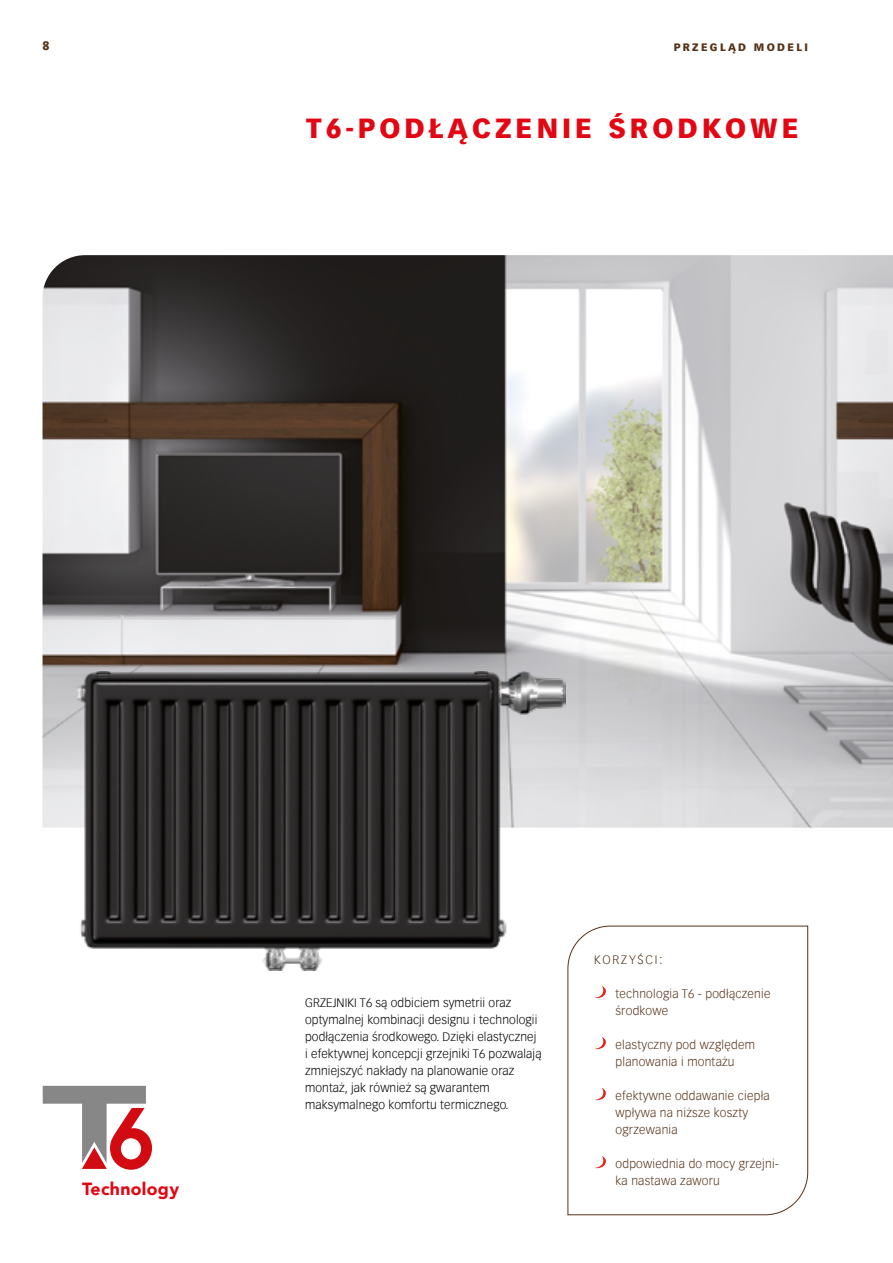
<style>
.page{position:relative;width:893px;height:1263px;background:#fff}
.page>*{position:absolute;margin:0;border:0;box-sizing:border-box;transform-origin:0 0}
.t1{font:900 27px "Vectora Com";letter-spacing:.15em;color:#e30613}
.t2{font:900 17.7px "Avenir";letter-spacing:.02em;color:#e30613}
.t3{font:300 12px/17px "Vectora Com";letter-spacing:.01em;color:#000}
.t4{font:300 12px/17px "Vectora Com";letter-spacing:.02em;color:#563218}
.t5{font:300 12px "Vectora Com";letter-spacing:.15em;color:#563218}
.t6{font:900 12px "Vectora Com";color:#563218}
.t7{font:900 10.5px "Vectora Com";letter-spacing:.22em;color:#563218}
</style>
<div class="page">
<img style="left:43px;top:255px;width:850px;height:573px">
<img style="left:77px;top:672px;width:488px;height:299px">
<img style="left:869px;top:652px;width:24px;height:176px">
<svg style="left:43px;top:1086px;width:109px;height:84px"></svg>
<svg style="left:567px;top:926px;width:241px;height:289px"></svg>
<svg style="left:594px;top:985px;width:12px;height:13px"></svg>
<svg style="left:594px;top:1036px;width:12px;height:13px"></svg>
<svg style="left:594px;top:1087px;width:12px;height:13px"></svg>
<svg style="left:594px;top:1156px;width:12px;height:12px"></svg>
<p class="t6" style="left:43px;top:38px;width:9px">8</p>
<p class="t7" style="left:674px;top:40px;width:136px">PRZEGLĄD MODELI</p>
<h1 class="t1" style="left:306px;top:111px;width:494px">T6-PODŁĄCZENIE ŚRODKOWE</h1>
<h2 class="t2" style="left:82px;top:1173px;width:99px">Technology</h2>
<p class="t3" style="left:305px;top:994px;width:238px">GRZEJNIKI T6 są odbiciem symetrii oraz optymalnej kombinacji designu i technologii podłączenia środkowego. Dzięki elastycznej i efektywnej koncepcji grzejniki T6 pozwalają zmniejszyć nakłady na planowanie oraz montaż, jak również są gwarantem maksymalnego komfortu termicznego.</p>
<p class="t5" style="left:594px;top:952px;width:70px">KORZYŚCI:</p>
<p class="t4" style="left:615px;top:985px;width:157px">technologia T6 - podłączenie środkowe</p>
<p class="t4" style="left:615px;top:1036px;width:141px">elastyczny pod względem planowania i montażu</p>
<p class="t4" style="left:615px;top:1087px;width:156px">efektywne oddawanie ciepła wpływa na niższe koszty ogrzewania</p>
<p class="t4" style="left:615px;top:1155px;width:165px">odpowiednia do mocy grzejni&shy;ka nastawa zaworu</p>
</div>
